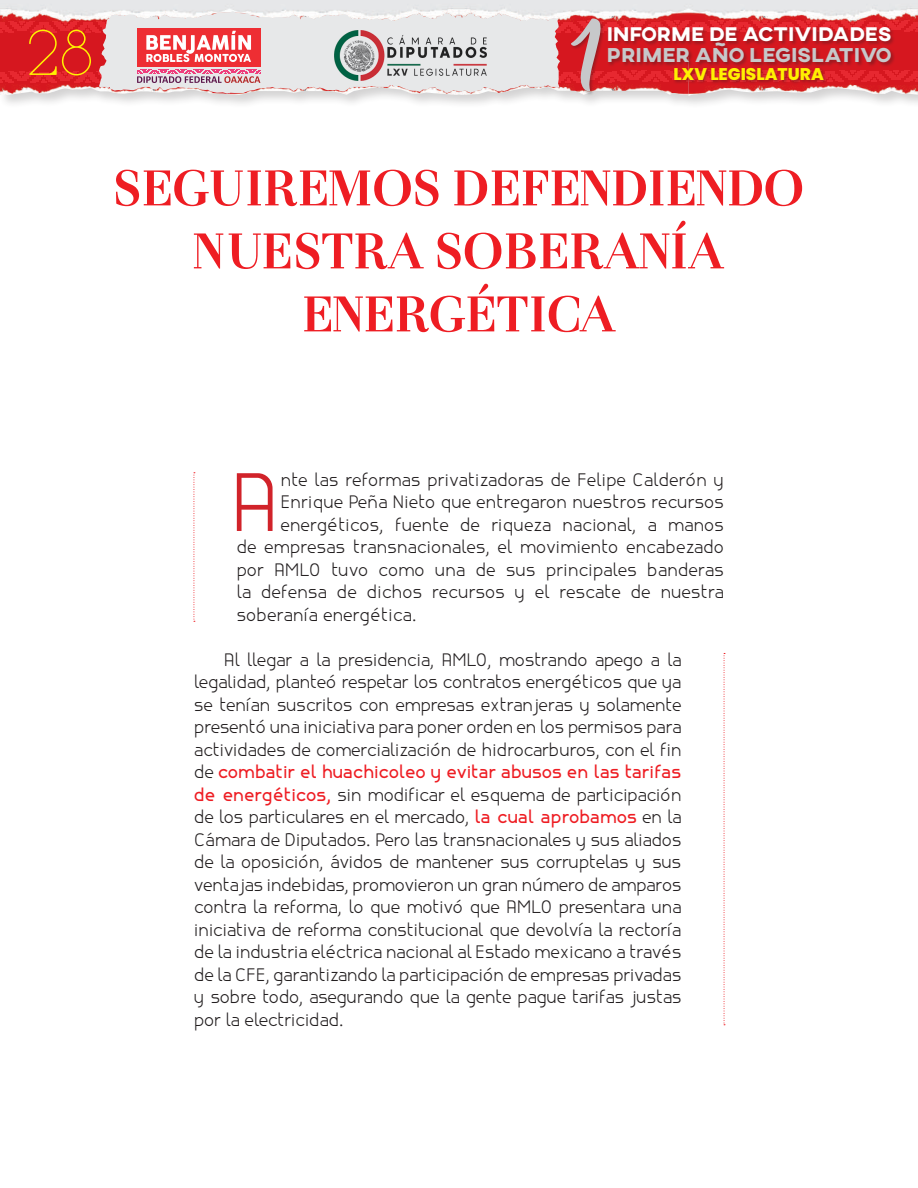
<style>
.page{position:relative;width:918px;height:1188px;background:#fff}
.page>*{position:absolute;margin:0;border:0;box-sizing:border-box;transform-origin:0 0}
.t1{font:82.35px "canela";color:#d1232a}
.t2{font:66.45px "Amarillo";color:#c7c8ca}
.t3{font:56.7px "AC Big Serif One";color:#fff101}
.t4{font:700 52.5px/63px "Otama W00";letter-spacing:-.015em;color:#ee1d23;text-align:center}
.t5{font:800 20.55px "AXIS";color:#c7c8ca}
.t6{font:800 20.25px "AXIS";color:#fff}
.t7{font:18px/22.5px "canela";letter-spacing:.03em;color:#231f20;text-align:justify}
.t8{font:800 16.95px "Poppins";color:#fff101}
.s1{font-weight:700;color:#ee1d23}
</style>
<div class="page">
<div style="left:0;top:0;width:918px;height:110px;background:#231f20;opacity:.2"></div>
<div style="left:0;top:0;width:916px;height:11px;background:#e6e7e9"></div>
<img style="left:0;top:93px;width:230px;height:2px">
<img style="left:230px;top:93px;width:686px;height:4px">
<div style="left:570px;top:18px;width:35px;height:78px;background:#231f20;opacity:.35"></div>
<hr style="left:916px;top:0;width:2px;height:111px;background:#231f20;opacity:.2">
<svg style="left:0;top:11px;width:918px;height:82px;background:#d87e82"></svg>
<svg style="left:194px;top:472px;width:1px;height:150px"></svg>
<svg style="left:724px;top:653px;width:1px;height:372px"></svg>
<h3 class="t3" style="left:27px;top:22px;width:69px">28</h3>
<h2 class="t2" style="left:568px;top:31px;width:34px">1</h2>
<p class="t6" style="left:607px;top:21px;width:286px">INFORME DE ACTIVIDADES</p>
<p class="t5" style="left:607px;top:42px;width:286px">PRIMER AÑO LEGISLATIVO</p>
<p class="t8" style="left:674px;top:64px;width:152px">LXV LEGISLATURA</p>
<h3 class="t4" style="left:113px;top:156px;width:694px">SEGUIREMOS DEFENDIENDO<br>NUESTRA SOBERANÍA<br>ENERGÉTICA</h3>
<h1 class="t1" style="left:231px;top:453px;width:49px">A</h1>
<p class="t7" style="left:281px;top:469px;width:444px">nte las reformas privatizadoras de Felipe Calderón y</p>
<p class="t7" style="left:281px;top:491px;width:444px">Enrique Peña Nieto que entregaron nuestros recursos</p>
<p class="t7" style="left:281px;top:514px;width:444px">energéticos, fuente de riqueza nacional, a manos</p>
<p class="t7" style="left:237px;top:536px;width:488px">de empresas transnacionales, el movimiento encabezado</p>
<p class="t7" style="left:237px;top:559px;width:488px">por AMLO tuvo como una de sus principales banderas</p>
<p class="t7" style="left:237px;top:581px;width:488px">la defensa de dichos recursos y el rescate de nuestra</p>
<p class="t7" style="left:237px;top:604px;width:181px">soberanía energética.</p>
<p class="t7" style="left:194px;top:649px;width:488px;text-indent:30px">Al llegar a la presidencia, AMLO, mostrando apego a la legalidad, planteó respetar los contratos energéticos que ya se tenían suscritos con empresas extranjeras y solamente presentó una iniciativa para poner orden en los permisos para actividades de comercialización de hidrocarburos, con el fin de <span class="s1">combatir el huachicoleo y evitar abusos en las tarifas de energéticos,</span> sin modificar el esquema de participación de los particulares en el mercado, <span class="s1">la cual aprobamos</span> en la Cámara de Diputados. Pero las transnacionales y sus aliados de la oposición, ávidos de mantener sus corruptelas y sus ventajas indebidas, promovieron un gran número de amparos contra la reforma, lo que motivó que AMLO presentara una iniciativa de reforma constitucional que devolvía la rectoría de la industria eléctrica nacional al Estado mexicano a través de la CFE, garantizando la participación de empresas privadas y sobre todo, asegurando que la gente pague tarifas justas por la electricidad.</p>
</div>
